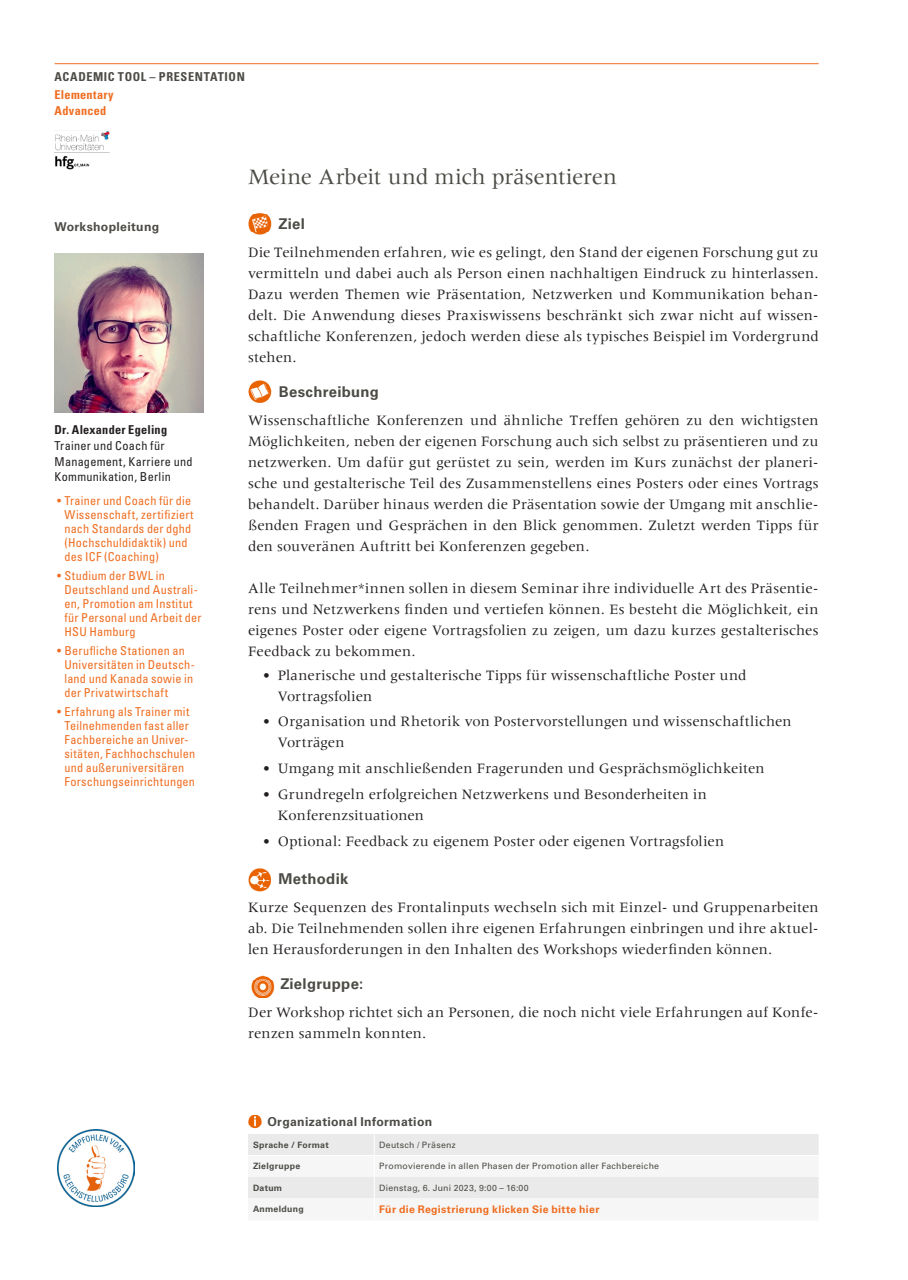
<style>
.page{position:relative;width:908px;height:1280px;background:#fff}
.page>*{position:absolute;margin:0;border:0;box-sizing:border-box;transform-origin:0 0}
.Kurse{font:22.75px "Meridien LT Std";letter-spacing:-.01em;color:#4c4b46}
.mengentext{font:14.88px/21px "Meridien LT Std";letter-spacing:.005em;color:#231f20;text-align:justify}
.mengentext-2{font:700 14.88px "Univers LT Std";letter-spacing:.02em;color:#4c4b46}
.Objective_Descriptio{font:700 14.88px "Univers LT Std";color:#4c4b46}
.t1{font:condensed 12.25px/14px "Univers LT Std";letter-spacing:.015em;color:#ef6d20}
.Trainer_Name{font:condensed 12.25px/15.8px "Univers LT Std";letter-spacing:.025em;color:#231f20}
.Kopf_Tools{font:700 condensed 12.25px "Univers LT Std";letter-spacing:.05em;color:#4c4b46}
.Tabelle_Headline{font:700 12.25px "Univers LT Std";letter-spacing:.025em;color:#4c4b46}
.Kopf_links_Einstufun{font:700 condensed 12.25px "Univers LT Std";letter-spacing:.025em;color:#ef6d20}
.Headlines__Trainer{font:700 12.25px "Univers LT Std";letter-spacing:.025em;color:#4c4b46}
.Tabelle_Mengentext{font:700 10.5px "Univers LT Std";letter-spacing:.03em;color:#ef6d20}
.Tabelle_Mengentext-2{font:8.75px "Univers LT Std";letter-spacing:.03em;color:#4c4b46}
.Tabelle_Bold{font:700 8.75px "Univers LT Std";letter-spacing:.03em;color:#4c4b46}
.s1{font-weight:700}
</style>
<div class="page">
<hr style="left:55px;top:63px;width:764px;height:1px;background:#ef6d20">
<img style="left:55px;top:253px;width:148px;height:159px">
<img style="left:248px;top:212px;width:23px;height:23px">
<img style="left:248px;top:380px;width:23px;height:23px">
<img style="left:248px;top:868px;width:23px;height:23px">
<img style="left:251px;top:975px;width:24px;height:23px">
<svg style="left:248px;top:1115px;width:13px;height:13px"></svg>
<svg style="left:248px;top:1134px;width:571px;height:64px"></svg>
<hr style="left:248px;top:1155px;width:126px;height:1px;background:#fff">
<img style="left:55px;top:131px;width:54px;height:39px">
<img style="left:57px;top:1129px;width:77px;height:78px">
<p class="Kopf_Tools" style="left:55px;top:69px;width:192px">ACADEMIC TOOL – PRESENTATION</p>
<p class="Kopf_links_Einstufun" style="left:55px;top:87px;width:60px">Elementary</p>
<p class="Kopf_links_Einstufun" style="left:55px;top:103px;width:53px">Advanced</p>
<p class="Kurse" style="left:248px;top:164px;width:370px">Meine Arbeit und mich präsentieren</p>
<p class="Headlines__Trainer" style="left:55px;top:219px;width:106px">Workshopleitung</p>
<p class="Objective_Descriptio" style="left:279px;top:215px;width:28px">Ziel</p>
<p class="mengentext" style="left:248px;top:242px;width:572px">Die Teilnehmenden erfahren, wie es gelingt, den Stand der eigenen Forschung gut zu vermitteln und dabei auch als Person einen nachhaltigen Eindruck zu hinterlassen.<br>Dazu werden Themen wie Präsentation, Netzwerken und Kommunikation behan&shy;delt. Die Anwendung dieses Praxiswissens beschränkt sich zwar nicht auf wissen&shy;schaftliche Konferenzen, jedoch werden diese als typisches Beispiel im Vordergrund stehen.</p>
<p class="mengentext-2" style="left:279px;top:383px;width:102px">Beschreibung</p>
<p class="mengentext" style="left:248px;top:410px;width:572px">Wissenschaftliche Konferenzen und ähnliche Treffen gehören zu den wichtigsten Möglichkeiten, neben der eigenen Forschung auch sich selbst zu präsentieren und zu netzwerken. Um dafür gut gerüstet zu sein, werden im Kurs zunächst der planeri&shy;sche und gestalterische Teil des Zusammenstellens eines Posters oder eines Vortrags behandelt. Darüber hinaus werden die Präsentation sowie der Umgang mit anschlie&shy;ßenden Fragen und Gesprächen in den Blick genommen. Zuletzt werden Tipps für den souveränen Auftritt bei Konferenzen gegeben.</p>
<p class="mengentext" style="left:248px;top:578px;width:572px">Alle Teilnehmer*innen sollen in diesem Seminar ihre individuelle Art des Präsentie&shy;rens und Netzwerkens finden und vertiefen können. Es besteht die Möglichkeit, ein eigenes Poster oder eigene Vortragsfolien zu zeigen, um dazu kurzes gestalterisches Feedback zu bekommen.</p>
<p class="mengentext" style="left:278px;top:664px;width:470px;text-indent:-15px">• Planerische und gestalterische Tipps für wissenschaftliche Poster und<br>Vortragsfolien</p>
<p class="mengentext" style="left:278px;top:711px;width:515px;text-indent:-15px">• Organisation und Rhetorik von Postervorstellungen und wissenschaftlichen<br>Vorträgen</p>
<p class="mengentext" style="left:263px;top:758px;width:503px">• Umgang mit anschließenden Fragerunden und Gesprächsmöglichkeiten</p>
<p class="mengentext" style="left:278px;top:784px;width:430px;text-indent:-15px">• Grundregeln erfolgreichen Netzwerkens und Besonderheiten in<br>Konferenzsituationen</p>
<p class="mengentext" style="left:263px;top:831px;width:463px">• Optional: Feedback zu eigenem Poster oder eigenen Vortragsfolien</p>
<p class="mengentext-2" style="left:278px;top:870px;width:71px">Methodik</p>
<p class="mengentext" style="left:248px;top:896px;width:572px">Kurze Sequenzen des Frontalinputs wechseln sich mit Einzel- und Gruppenarbeiten ab. Die Teilnehmenden sollen ihre eigenen Erfahrungen einbringen und ihre aktuel&shy;len Herausforderungen in den Inhalten des Workshops wiederfinden können.</p>
<p class="mengentext-2" style="left:280px;top:975px;width:84px">Zielgruppe:</p>
<p class="mengentext" style="left:248px;top:1001px;width:572px">Der Workshop richtet sich an Personen, die noch nicht viele Erfahrungen auf Konfe&shy;renzen sammeln konnten.</p>
<p class="Trainer_Name" style="left:55px;top:422px;width:140px"><span class="s1">Dr. Alexander Egeling<br></span>Trainer und Coach für<br>Management, Karriere und<br>Kommunikation, Berlin</p>
<p class="t1" style="left:64px;top:494px;width:131px;text-indent:-7px">• Trainer und Coach für die<br>Wissenschaft, zertifiziert nach Standards der dghd (Hochschuldidaktik) und des ICF (Coaching)</p>
<p class="t1" style="left:64px;top:569px;width:138px;text-indent:-7px">• Studium der BWL in<br>Deutschland und Australi&shy;en, Promotion am Institut für Personal und Arbeit der<br>HSU Hamburg</p>
<p class="t1" style="left:64px;top:644px;width:132px;text-indent:-7px">• Berufliche Stationen an<br>Universitäten in Deutsch&shy;land und Kanada sowie in der Privatwirtschaft</p>
<p class="t1" style="left:64px;top:705px;width:132px;text-indent:-7px">• Erfahrung als Trainer mit<br>Teilnehmenden fast aller<br>Fachbereiche an Univer&shy;sitäten, Fachhochschulen und außeruniversitären<br>Forschungseinrichtungen</p>
<p class="Tabelle_Headline" style="left:267px;top:1114px;width:166px">Organizational Information</p>
<p class="Tabelle_Bold" style="left:253px;top:1139px;width:77px">Sprache / Format</p>
<p class="Tabelle_Mengentext-2" style="left:379px;top:1139px;width:78px">Deutsch / Präsenz</p>
<p class="Tabelle_Bold" style="left:253px;top:1161px;width:49px">Zielgruppe</p>
<p class="Tabelle_Mengentext-2" style="left:379px;top:1161px;width:281px">Promovierende in allen Phasen der Promotion aller Fachbereiche</p>
<p class="Tabelle_Bold" style="left:253px;top:1182px;width:31px">Datum</p>
<p class="Tabelle_Mengentext-2" style="left:379px;top:1182px;width:151px">Dienstag, 6. Juni 2023, 9:00 – 16:00</p>
<p class="Tabelle_Bold" style="left:253px;top:1203px;width:52px">Anmeldung</p>
<p class="Tabelle_Mengentext" style="left:379px;top:1203px;width:222px">Für die Registrierung klicken Sie bitte hier</p>
</div>
